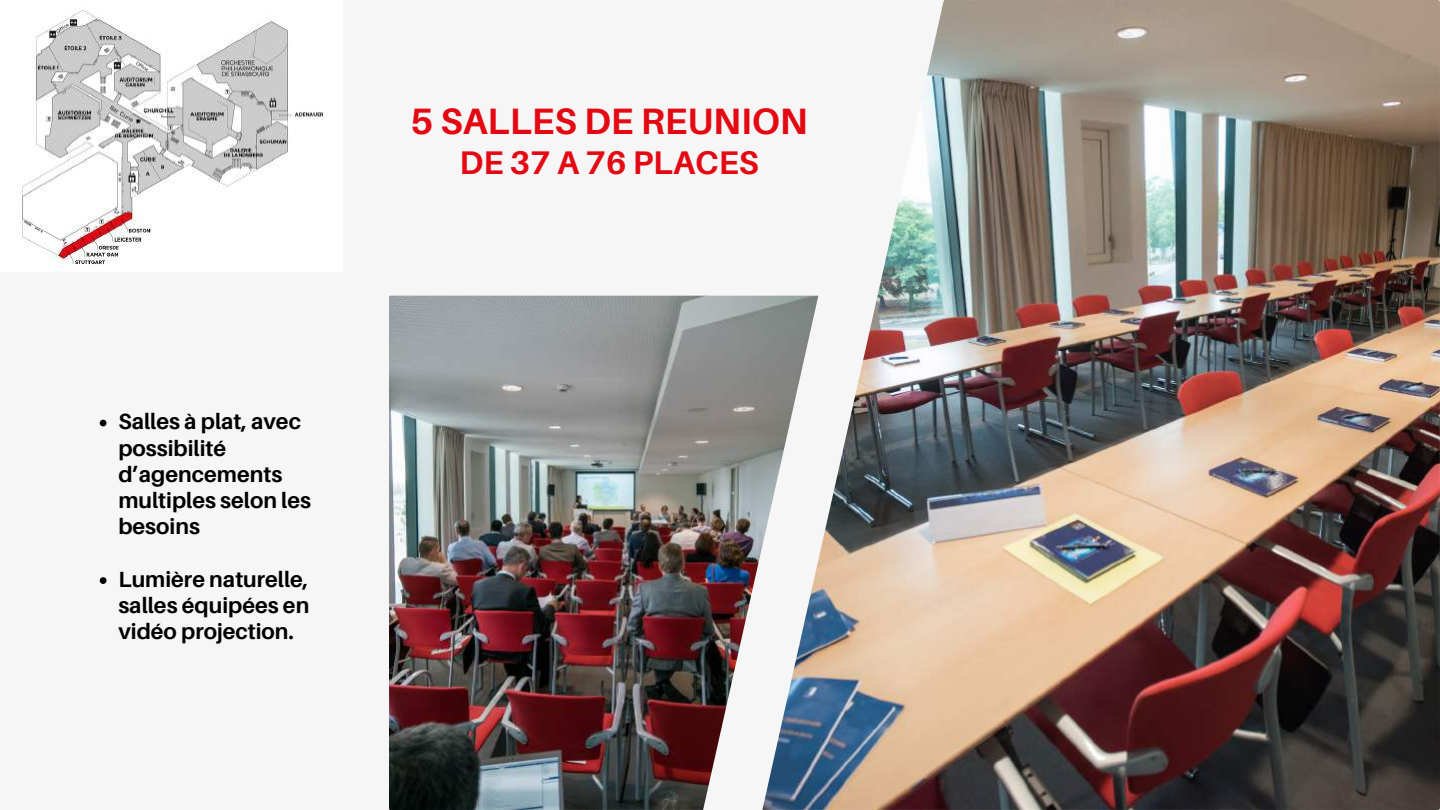
<style>
.page{position:relative;width:1440px;height:810px;background:#f6f6f6}
.page>*{position:absolute;margin:0;border:0;box-sizing:border-box;transform-origin:0 0}
.t1{font:700 36.7px "Aileron";color:#e40812}
.t2{font:700 32.7px "Aileron";color:#e40812}
.t3{font:700 22px/26.2px "Aileron";color:#000}
</style>
<div class="page">
<img style="left:763px;top:0;width:677px;height:810px">
<svg style="left:100px;top:420px;width:6px;height:6px"></svg>
<svg style="left:100px;top:577px;width:6px;height:7px"></svg>
<img style="left:389px;top:296px;width:429px;height:514px">
<img style="left:22px;top:10px;width:301px;height:254px">
<p class="t3" style="left:118px;top:408px;width:194px">Salles à plat, avec possibilité d’agencements multiples selon les besoins</p>
<p class="t3" style="left:118px;top:566px;width:192px;text-align:justify">Lumière naturelle, salles équipées en vidéo projection.</p>
<h1 class="t1" style="left:410px;top:98px;width:399px">5 SALLES DE REUNION</h1>
<h2 class="t2" style="left:459px;top:142px;width:301px">DE 37 A 76 PLACES</h2>
</div>
